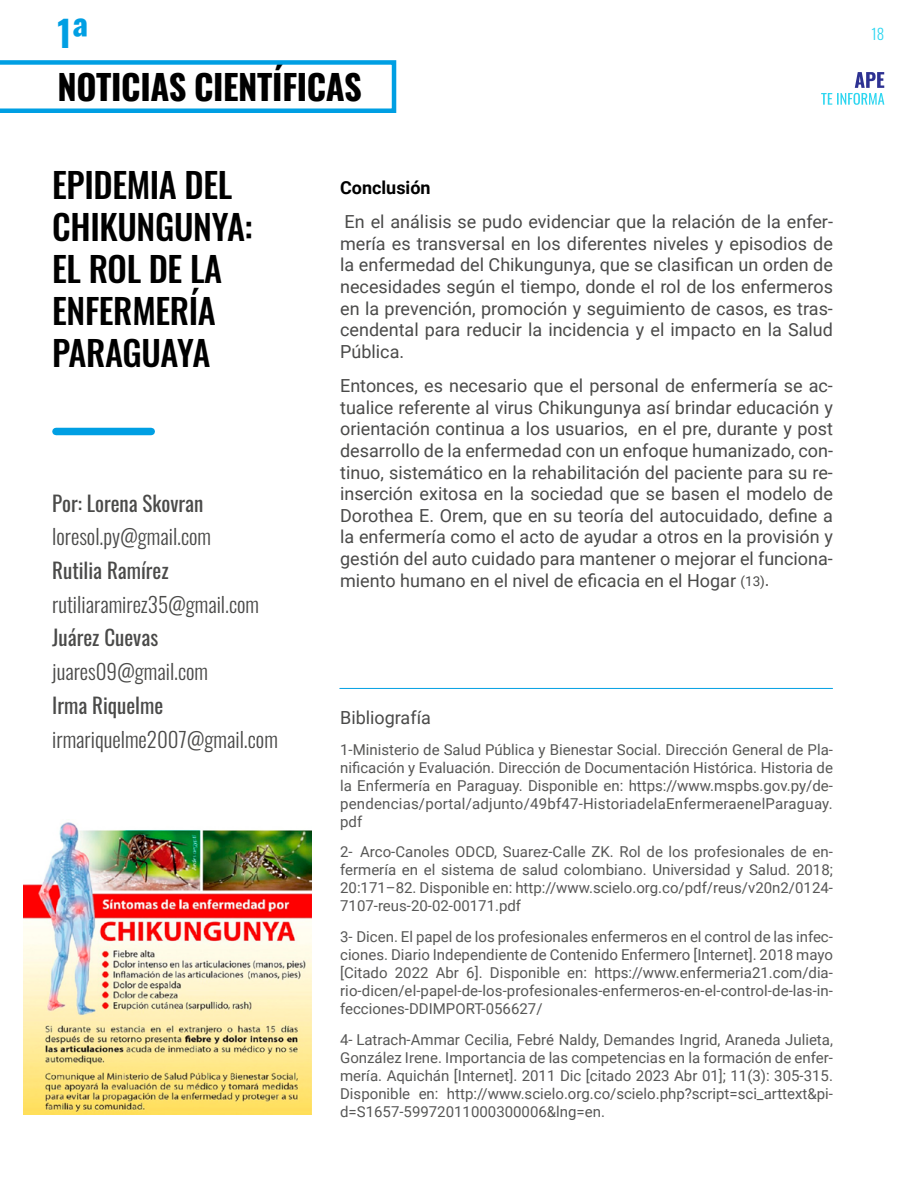
<style>
.page{position:relative;width:918px;height:1188px;background:#fff}
.page>*{position:absolute;margin:0;border:0;box-sizing:border-box;transform-origin:0 0}
.t1{font:700 36px "Oswald";color:#009fe3}
.t2{font:500 34.5px/42px "Oswald";letter-spacing:-.01em;color:#000}
.t3{font:700 34.5px "Oswald";letter-spacing:-.01em;color:#000}
.t4{font:300 21px "Oswald";color:#4a4a49}
.t5{font:21px "Oswald";color:#4a4a49}
.t6{font:18px/21.6px "Roboto";color:#4a4a49;text-align:justify}
.t7{font:700 18px "Roboto";color:#000}
.t8{font:15px/18px "Roboto";color:#575756;text-align:justify}
.t9{font:300 15px "Oswald";color:#2dd6f0}
.s1{font-size:13.5px}
</style>
<div class="page">
<svg style="left:821px;top:72px;width:63px;height:33px"></svg>
<svg style="left:0;top:60px;width:396px;height:53px"></svg>
<div style="left:56px;top:428px;width:95px;height:7px;background:#009fe3"></div>
<img style="left:23px;top:822px;width:288px;height:292px">
<hr style="left:340px;top:688px;width:493px;height:1px;background:#009fe3">
<h1 class="t1" style="left:58px;top:2px;width:33px">1ª</h1>
<h2 class="t3" style="left:58px;top:56px;width:306px">NOTICIAS CIENTÍFICAS</h2>
<h2 class="t2" style="left:52px;top:161px;width:202px">EPIDEMIA DEL<br>CHIKUNGUNYA:<br>EL ROL DE LA<br>ENFERMERÍA<br>PARAGUAYA</h2>
<h3 class="t5" style="left:52px;top:484px;width:153px">Por: Lorena Skovran</h3>
<h3 class="t4" style="left:52px;top:518px;width:160px">loresol.py@gmail.com</h3>
<h3 class="t5" style="left:52px;top:552px;width:118px">Rutilia Ramírez</h3>
<h3 class="t4" style="left:52px;top:585px;width:208px">rutiliaramirez35@gmail.com</h3>
<h3 class="t5" style="left:52px;top:619px;width:107px">Juárez Cuevas</h3>
<h3 class="t4" style="left:52px;top:653px;width:157px">juares09@gmail.com</h3>
<h3 class="t5" style="left:52px;top:687px;width:113px">Irma Riquelme</h3>
<h3 class="t4" style="left:52px;top:720px;width:227px">irmariquelme2007@gmail.com</h3>
<p class="t7" style="left:340px;top:175px;width:92px">Conclusión</p>
<p class="t6" style="left:340px;top:210px;width:494px">En el análisis se pudo evidenciar que la relación de la enfer&shy;mería es transversal en los diferentes niveles y episodios de la enfermedad del Chikungunya, que se clasifican un orden de necesidades según el tiempo, donde el rol de los enfermeros en la prevención, promoción y seguimiento de casos, es tras&shy;cendental para reducir la incidencia y el impacto en la Salud Pública.</p>
<p class="t6" style="left:340px;top:374px;width:494px">Entonces, es necesario que el personal de enfermería se ac&shy;tualice referente al virus Chikungunya así brindar educación y orientación continua a los usuarios, en el pre, durante y post desarrollo de la enfermedad con un enfoque humanizado, con&shy;tinuo, sistemático en la rehabilitación del paciente para su re&shy;inserción exitosa en la sociedad que se basen el modelo de Dorothea E. Orem, que en su teoría del autocuidado, define a la enfermería como el acto de ayudar a otros en la provisión y gestión del auto cuidado para mantener o mejorar el funciona&shy;miento humano en el nivel de eficacia en el Hogar <span class="s1">(13)</span>.</p>
<p class="t6" style="left:340px;top:706px;width:92px">Bibliografía</p>
<p class="t8" style="left:340px;top:740px;width:494px">1-Ministerio de Salud Pública y Bienestar Social. Dirección General de Pla&shy;nificación y Evaluación. Dirección de Documentación Histórica. Historia de la Enfermería en Paraguay. Disponible en: https://www.mspbs.gov.py/de&shy;pendencias/portal/adjunto/49bf47-HistoriadelaEnfermeraenelParaguay. pdf</p>
<p class="t8" style="left:340px;top:843px;width:494px">2- Arco-Canoles ODCD, Suarez-Calle ZK. Rol de los profesionales de en&shy;fermería en el sistema de salud colombiano. Universidad y Salud. 2018; 20:171–82. Disponible en: http://www.scielo.org.co/pdf/reus/v20n2/0124- 7107-reus-20-02-00171.pdf</p>
<p class="t8" style="left:340px;top:927px;width:494px">3- Dicen. El papel de los profesionales enfermeros en el control de las infec&shy;ciones. Diario Independiente de Contenido Enfermero [Internet]. 2018 mayo [Citado 2022 Abr 6]. Disponible en: https://www.enfermeria21.com/dia&shy;rio-dicen/el-papel-de-los-profesionales-enfermeros-en-el-control-de-las-in&shy;fecciones-DDIMPORT-056627/</p>
<p class="t8" style="left:340px;top:1030px;width:494px">4- Latrach-Ammar Cecilia, Febré Naldy, Demandes Ingrid, Araneda Julieta, González Irene. Importancia de las competencias en la formación de enfer&shy;mería. Aquichán [Internet]. 2011 Dic [citado 2023 Abr 01]; 11(3): 305-315.<br>Disponible en: http://www.scielo.org.co/scielo.php?script=sci_arttext&amp;pi&shy;d=S1657-59972011000300006&amp;lng=en.</p>
<p class="t9" style="left:871px;top:21px;width:14px">18</p>
</div>
